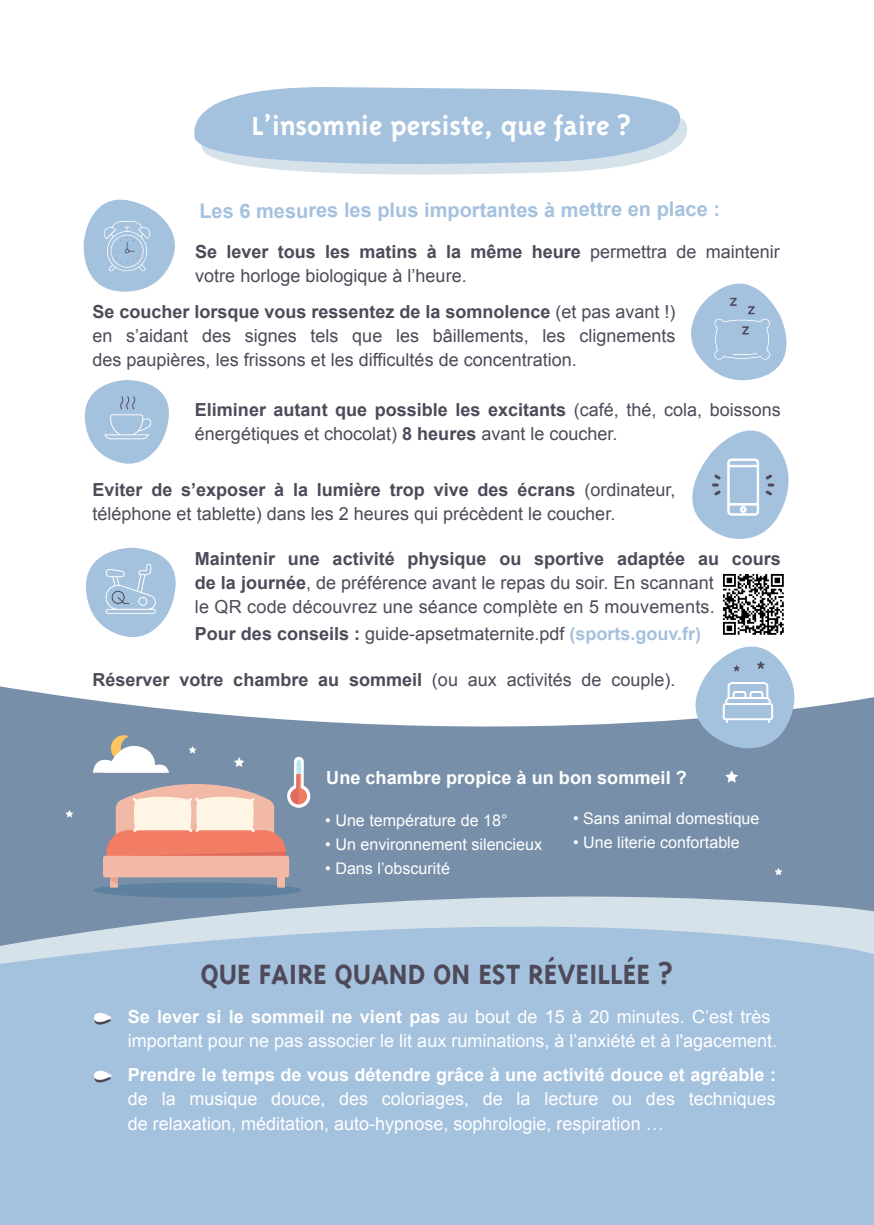
<style>
.page{position:relative;width:874px;height:1225px;background:#fff}
.page>*{position:absolute;margin:0;border:0;box-sizing:border-box;transform-origin:0 0}
.t1{font:700 32px "Triplex";color:#4e4a59}
.t2{font:700 30px "Triplex";color:#fff}
.t3{font:700 20px "Arial";letter-spacing:-.005em;color:#a4c1de}
.t4{font:700 18.2px "Arial";color:#fff}
.t5{font:18px/24px "Arial";color:#4e4a59}
.t6{font:18px/24px "Arial";color:#fff}
.t7{font:700 18px "Arial";color:#fff}
.t8{font:700 18px "Arial";color:#4e4a59}
.t9{font:16px "Arial";color:#fff}
.s1{font-weight:700}
.s2{font-weight:700;color:#a4c1de}
.s3{font-weight:400}
</style>
<div class="page">
<svg style="left:0;top:686px;width:873px;height:202px;fill:#778fa9"></svg>
<svg style="left:85px;top:380px;width:84px;height:84px"></svg>
<svg style="left:692px;top:430px;width:97px;height:109px"></svg>
<div style="left:739px;top:506px;width:7px;height:6px;border:1px solid #fff;border-radius:50%"></div>
<svg style="left:691px;top:283px;width:96px;height:98px"></svg>
<svg style="left:86px;top:547px;width:90px;height:90px"></svg>
<svg style="left:194px;top:87px;width:493px;height:88px;background:#b6cde3"></svg>
<svg style="left:83px;top:199px;width:92px;height:93px"></svg>
<div style="left:0;top:965px;width:873px;height:260px;background:#a4c1de"></div>
<svg style="left:90px;top:1068px;width:22px;height:20px"></svg>
<svg style="left:90px;top:1010px;width:22px;height:20px"></svg>
<svg style="left:0;top:888px;width:873px;height:77px;background:#abc1d5"></svg>
<svg style="left:674px;top:646px;width:128px;height:104px"></svg>
<div style="left:93px;top:882px;width:209px;height:16px;background:#5e81a0;border-radius:50%"></div>
<svg style="left:725px;top:770px;width:12px;height:12px"></svg>
<svg style="left:774px;top:867px;width:8px;height:8px"></svg>
<svg style="left:65px;top:810px;width:8px;height:7px"></svg>
<div style="left:294px;top:757px;width:9px;height:41px;background:#fff;border-radius:5px"></div>
<svg style="left:287px;top:784px;width:23px;height:24px"></svg>
<div style="left:290px;top:788px;width:17px;height:16px;background:#f37c65;border-radius:50%"></div>
<svg style="left:93px;top:735px;width:209px;height:152px;background:#baa6a9"></svg>
<img style="left:722px;top:573px;width:62px;height:62px">
<h2 class="t2" style="left:251px;top:109px;width:380px">L’insomnie persiste, que faire ?</h2>
<p class="t3" style="left:199px;top:197px;width:522px">Les 6 mesures les plus importantes à mettre en place :</p>
<p class="t5" style="left:195px;top:240px;width:586px"><span class="s1">Se lever tous les matins à la même heure</span> permettra de maintenir votre horloge biologique à l’heure.</p>
<p class="t5" style="left:92px;top:300px;width:584px;text-align:justify"><span class="s1">Se coucher lorsque vous ressentez de la somnolence</span> (et pas avant !) en s’aidant des signes tels que les bâillements, les clignements des paupières, les frissons et les difficultés de concentration.</p>
<p class="t5" style="left:195px;top:397px;width:587px"><span class="s1">Eliminer autant que possible les excitants</span> (café, thé, cola, boissons énergétiques et chocolat) <span class="s1">8 heures</span> avant le coucher.</p>
<p class="t5" style="left:92px;top:478px;width:584px"><span class="s1">Eviter de s’exposer à la lumière trop vive des écrans</span> (ordinateur, téléphone et tablette) dans les 2 heures qui précèdent le coucher.</p>
<p class="t5" style="left:195px;top:547px;width:587px"><span class="s1">Maintenir une activité physique ou sportive adaptée au cours de la journée</span>, de préférence avant le repas du soir. En scannant<br>le QR code découvrez une séance complète en 5 mouvements.</p>
<p class="t5" style="left:195px;top:621px;width:507px"><span class="s1">Pour des conseils :</span> guide-apsetmaternite.pdf <span class="s2">(sports.gouv.fr)</span></p>
<p class="t8" style="left:92px;top:668px;width:584px">Réserver votre chambre au sommeil <span class="s3">(ou aux activités de couple).</span></p>
<p class="t4" style="left:326px;top:766px;width:362px">Une chambre propice à un bon sommeil ?</p>
<p class="t9" style="left:325px;top:810px;width:184px">• Une température de 18°</p>
<p class="t9" style="left:325px;top:834px;width:218px">• Un environnement silencieux</p>
<p class="t9" style="left:325px;top:858px;width:126px">• Dans l’obscurité</p>
<p class="t9" style="left:572px;top:808px;width:188px">• Sans animal domestique</p>
<p class="t9" style="left:572px;top:832px;width:168px">• Une literie confortable</p>
<h1 class="t1" style="left:200px;top:956px;width:473px">QUE FAIRE QUAND ON EST RÉVEILLÉE ?</h1>
<p class="t6" style="left:128px;top:1005px;width:650px"><span class="s1">Se lever si le sommeil ne vient pas</span> au bout de 15 à 20 minutes. C’est très important pour ne pas associer le lit aux ruminations, à l’anxiété et à l'agacement.</p>
<p class="t7" style="left:128px;top:1063px;width:649px">Prendre le temps de vous détendre grâce à une activité douce et agréable :</p>
<p class="t6" style="left:128px;top:1087px;width:649px">de la musique douce, des coloriages, de la lecture ou des techniques de relaxation, méditation, auto-hypnose, sophrologie, respiration …</p>
</div>
